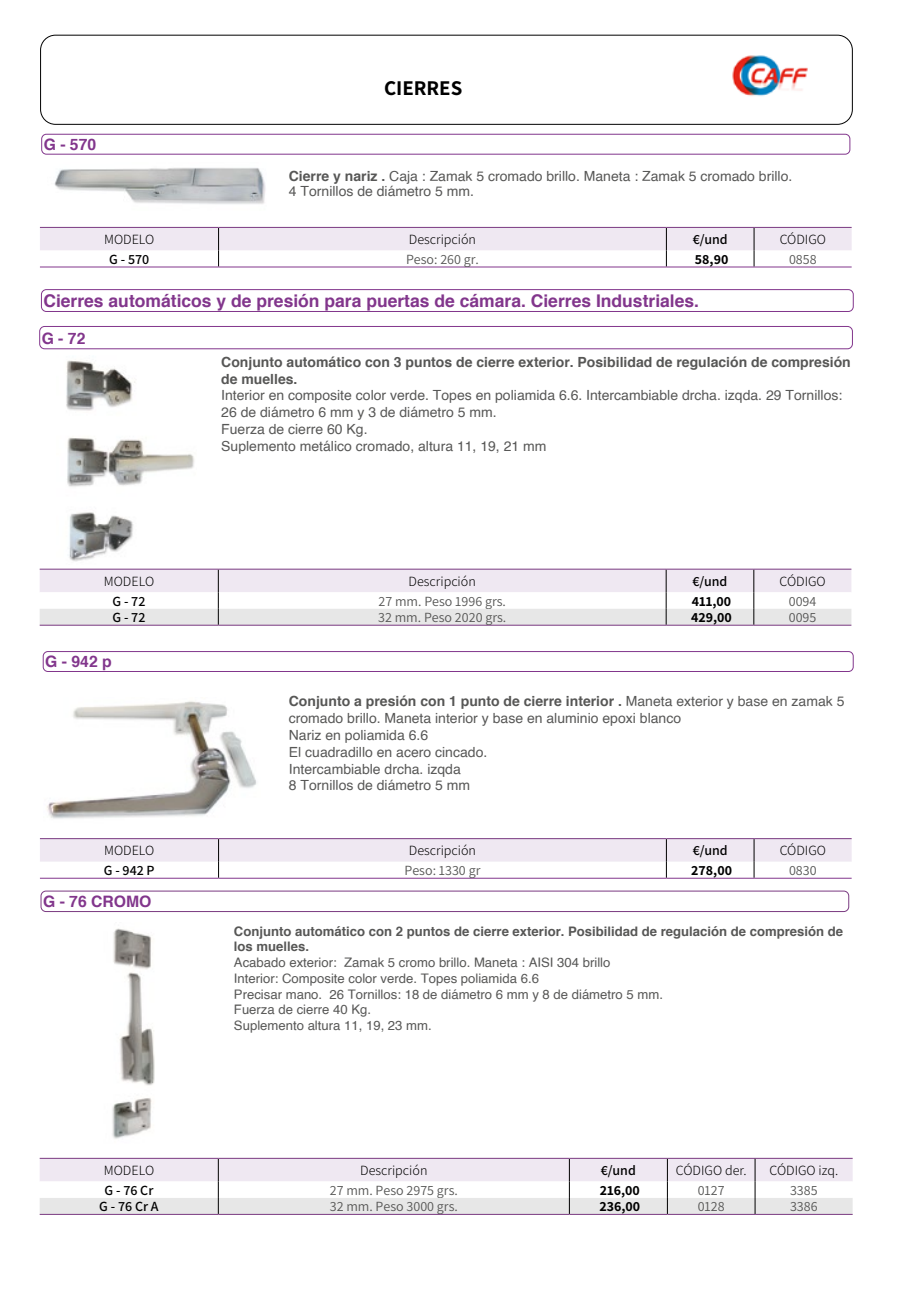
<style>
.page{position:relative;width:918px;height:1315px;background:#fff}
.page>*{position:absolute;margin:0;border:0;box-sizing:border-box;transform-origin:0 0}
.t1{font:700 21px "Assistant";color:#000}
.t2{font:700 17.5px "Helvetica";color:#82368c}
.t3{font:700 15.75px "Helvetica";color:#82368c}
.t4{font:14px/16.8px "Helvetica";color:#575756}
.t5{font:14px "Assistant";color:#575756}
.t6{font:300 14px "Assistant";color:#000}
.t7{font:700 14px/16.8px "Helvetica";color:#575756}
.t8{font:600 14px "Assistant";color:#000}
.t9{font:700 14px "Assistant";color:#000}
.t10{font:13.12px/15.8px "Helvetica";color:#575756}
.t11{font:700 13.12px/15.8px "Helvetica";color:#575756}
.s1{font-weight:700}
</style>
<div class="page">
<div style="left:40px;top:35px;width:813px;height:90px;border:1px solid #000;border-radius:15px"></div>
<img style="left:732px;top:55px;width:76px;height:41px">
<svg style="left:40px;top:228px;width:811px;height:38px"></svg>
<hr style="left:40px;top:227px;width:179px;height:1px;background:#7a3a81">
<hr style="left:219px;top:227px;width:447px;height:1px;background:#7a3a81">
<hr style="left:666px;top:227px;width:88px;height:1px;background:#7a3a81">
<hr style="left:754px;top:227px;width:97px;height:1px;background:#7a3a81">
<hr style="left:40px;top:266px;width:179px;height:1px;background:#82368c">
<hr style="left:219px;top:266px;width:447px;height:1px;background:#82368c">
<hr style="left:666px;top:266px;width:88px;height:1px;background:#82368c">
<hr style="left:754px;top:266px;width:97px;height:1px;background:#82368c">
<svg style="left:40px;top:839px;width:811px;height:39px"></svg>
<hr style="left:40px;top:838px;width:179px;height:1px;background:#7a3a81">
<hr style="left:219px;top:838px;width:447px;height:1px;background:#7a3a81">
<hr style="left:666px;top:838px;width:88px;height:1px;background:#7a3a81">
<hr style="left:754px;top:838px;width:97px;height:1px;background:#7a3a81">
<hr style="left:40px;top:878px;width:179px;height:1px;background:#82368c">
<hr style="left:219px;top:878px;width:447px;height:1px;background:#82368c">
<hr style="left:666px;top:878px;width:88px;height:1px;background:#82368c">
<hr style="left:754px;top:878px;width:97px;height:1px;background:#82368c">
<div style="left:41px;top:134px;width:809px;height:20px;border:1px solid #82368c;border-radius:5px"></div>
<div style="left:41px;top:289px;width:812px;height:23px;border:1px solid #82368c;border-radius:5px"></div>
<div style="left:39px;top:326px;width:813px;height:23px;border:1px solid #82368c;border-radius:5px"></div>
<img style="left:66px;top:360px;width:128px;height:202px">
<svg style="left:40px;top:570px;width:811px;height:55px"></svg>
<hr style="left:40px;top:569px;width:178px;height:1px;background:#7a3a81">
<hr style="left:218px;top:569px;width:448px;height:1px;background:#7a3a81">
<hr style="left:666px;top:569px;width:88px;height:1px;background:#7a3a81">
<hr style="left:754px;top:569px;width:97px;height:1px;background:#7a3a81">
<hr style="left:40px;top:625px;width:178px;height:1px;background:#7a3a81">
<hr style="left:218px;top:625px;width:448px;height:1px;background:#7a3a81">
<hr style="left:666px;top:625px;width:88px;height:1px;background:#7a3a81">
<hr style="left:754px;top:625px;width:97px;height:1px;background:#7a3a81">
<hr style="left:40px;top:1214px;width:178px;height:1px;background:#7a3a81">
<hr style="left:218px;top:1214px;width:351px;height:1px;background:#7a3a81">
<hr style="left:569px;top:1214px;width:98px;height:1px;background:#7a3a81">
<hr style="left:667px;top:1214px;width:88px;height:1px;background:#7a3a81">
<hr style="left:755px;top:1214px;width:97px;height:1px;background:#7a3a81">
<svg style="left:40px;top:1158px;width:812px;height:56px"></svg>
<div style="left:43px;top:651px;width:810px;height:21px;border:1px solid #82368c;border-radius:5px"></div>
<img style="left:47px;top:701px;width:210px;height:118px">
<div style="left:41px;top:891px;width:808px;height:21px;border:1px solid #7a3a81;border-radius:5px"></div>
<img style="left:112px;top:928px;width:43px;height:211px">
<img style="left:54px;top:168px;width:212px;height:36px">
<h1 class="t1" style="left:384px;top:73px;width:80px">CIERRES</h1>
<p class="t3" style="left:44px;top:132px;width:54px">G - 570</p>
<p class="t4" style="left:289px;top:168px;width:505px;line-height:15.8px"><span class="s1">Cierre y nariz .</span> Caja : Zamak 5 cromado brillo. Maneta : Zamak 5 cromado brillo.<br>4 Tornillos de diámetro 5 mm.</p>
<p class="t6" style="left:104px;top:230px;width:52px">MODELO</p>
<p class="t6" style="left:409px;top:230px;width:69px">Descripción</p>
<p class="t8" style="left:693px;top:230px;width:36px">€/und</p>
<p class="t6" style="left:779px;top:230px;width:48px">CÓDIGO</p>
<p class="t8" style="left:109px;top:250px;width:42px">G - 570</p>
<p class="t5" style="left:406px;top:250px;width:74px">Peso: 260 gr.</p>
<p class="t9" style="left:695px;top:250px;width:35px">58,90</p>
<p class="t5" style="left:789px;top:250px;width:29px">0858</p>
<p class="t2" style="left:43px;top:287px;width:657px">Cierres automáticos y de presión para puertas de cámara. Cierres Industriales.</p>
<p class="t3" style="left:42px;top:325px;width:45px">G - 72</p>
<p class="t7" style="left:221px;top:354px;width:631px">Conjunto automático con 3 puntos de cierre exterior. Posibilidad de regulación de compresión de muelles.</p>
<p class="t4" style="left:221px;top:387px;width:622px">Interior en composite color verde. Topes en poliamida 6.6. Intercambiable drcha. izqda. 29 Tornillos:<br>26 de diámetro 6 mm y 3 de diámetro 5 mm.<br>Fuerza de cierre 60 Kg.<br>Suplemento metálico cromado, altura 11, 19, 21 mm</p>
<p class="t6" style="left:104px;top:571px;width:52px">MODELO</p>
<p class="t6" style="left:409px;top:571px;width:69px">Descripción</p>
<p class="t8" style="left:692px;top:571px;width:36px">€/und</p>
<p class="t6" style="left:779px;top:571px;width:48px">CÓDIGO</p>
<p class="t8" style="left:113px;top:591px;width:34px">G - 72</p>
<p class="t5" style="left:378px;top:591px;width:129px">27 mm. Peso 1996 grs.</p>
<p class="t9" style="left:691px;top:591px;width:41px">411,00</p>
<p class="t5" style="left:789px;top:591px;width:29px">0094</p>
<p class="t8" style="left:113px;top:608px;width:34px">G - 72</p>
<p class="t5" style="left:378px;top:608px;width:130px">32 mm. Peso 2020 grs.</p>
<p class="t9" style="left:691px;top:608px;width:42px">429,00</p>
<p class="t5" style="left:789px;top:608px;width:29px">0095</p>
<p class="t3" style="left:45px;top:649px;width:68px">G - 942 p</p>
<p class="t4" style="left:289px;top:693px;width:557px"><span class="s1">Conjunto a presión con 1 punto de cierre interior .</span> Maneta exterior y base en zamak 5 cromado brillo. Maneta interior y base en aluminio epoxi blanco<br>Nariz en poliamida 6.6<br>El cuadradillo en acero cincado.<br>Intercambiable drcha. izqda<br>8 Tornillos de diámetro 5 mm</p>
<p class="t6" style="left:104px;top:841px;width:52px">MODELO</p>
<p class="t6" style="left:409px;top:841px;width:69px">Descripción</p>
<p class="t8" style="left:693px;top:841px;width:36px">€/und</p>
<p class="t6" style="left:779px;top:841px;width:48px">CÓDIGO</p>
<p class="t8" style="left:104px;top:861px;width:52px">G - 942 P</p>
<p class="t5" style="left:404px;top:861px;width:77px">Peso: 1330 gr</p>
<p class="t9" style="left:691px;top:861px;width:42px">278,00</p>
<p class="t5" style="left:789px;top:861px;width:29px">0830</p>
<p class="t3" style="left:43px;top:889px;width:110px">G - 76 CROMO</p>
<p class="t11" style="left:234px;top:923px;width:611px">Conjunto automático con 2 puntos de cierre exterior. Posibilidad de regulación de compresión de los muelles.</p>
<p class="t10" style="left:234px;top:955px;width:430px">Acabado exterior: Zamak 5 cromo brillo. Maneta : AISI 304 brillo<br>Interior: Composite color verde. Topes poliamida 6.6<br>Precisar mano. 26 Tornillos: 18 de diámetro 6 mm y 8 de diámetro 5 mm.<br>Fuerza de cierre 40 Kg.<br>Suplemento altura 11, 19, 23 mm.</p>
<p class="t6" style="left:104px;top:1160px;width:52px">MODELO</p>
<p class="t6" style="left:360px;top:1160px;width:69px">Descripción</p>
<p class="t8" style="left:601px;top:1160px;width:36px">€/und</p>
<p class="t6" style="left:676px;top:1160px;width:72px">CÓDIGO der.</p>
<p class="t6" style="left:769px;top:1160px;width:70px">CÓDIGO izq.</p>
<p class="t8" style="left:105px;top:1180px;width:50px">G - 76 Cr</p>
<p class="t5" style="left:330px;top:1180px;width:130px">27 mm. Peso 2975 grs.</p>
<p class="t9" style="left:600px;top:1180px;width:42px">216,00</p>
<p class="t5" style="left:698px;top:1180px;width:28px">0127</p>
<p class="t5" style="left:790px;top:1180px;width:29px">3385</p>
<p class="t8" style="left:99px;top:1197px;width:61px">G - 76 Cr A</p>
<p class="t5" style="left:330px;top:1197px;width:130px">32 mm. Peso 3000 grs.</p>
<p class="t9" style="left:599px;top:1197px;width:42px">236,00</p>
<p class="t5" style="left:698px;top:1197px;width:28px">0128</p>
<p class="t5" style="left:790px;top:1197px;width:29px">3386</p>
</div>
